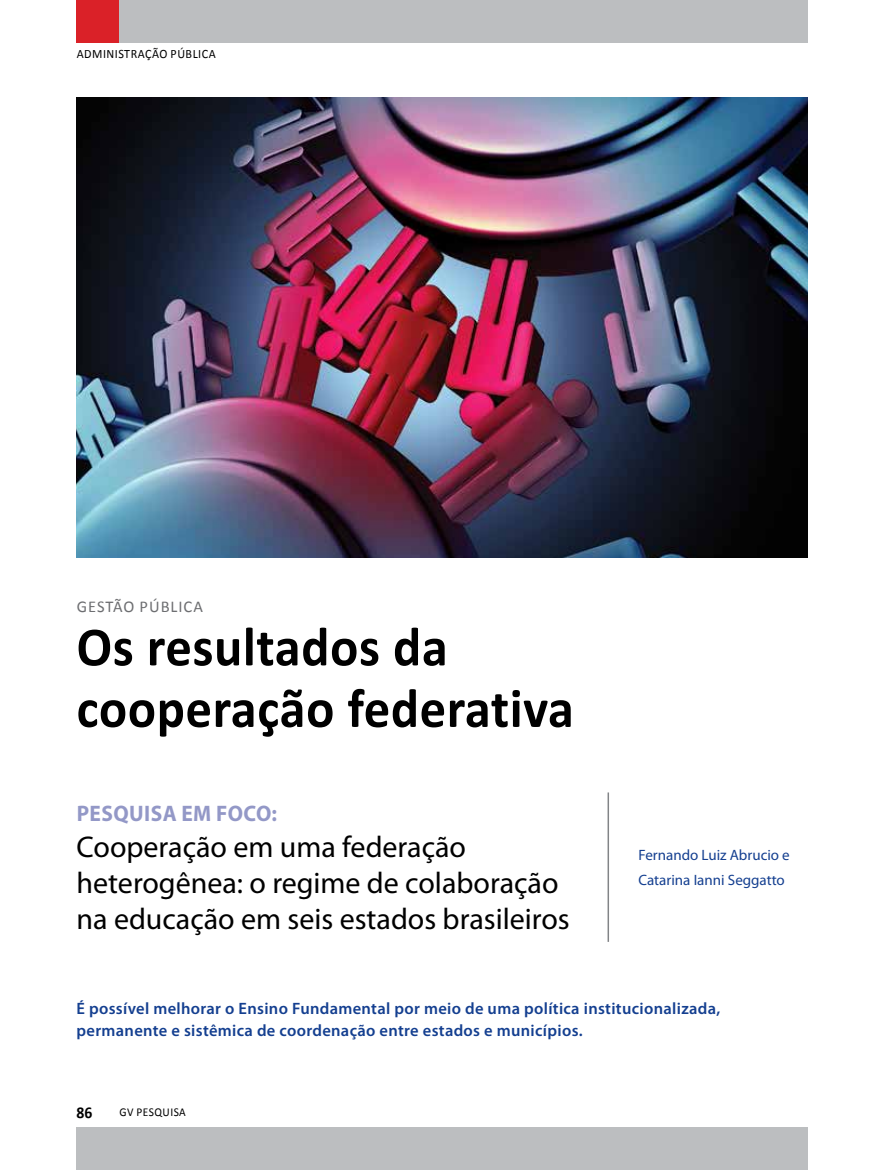
<style>
.page{position:relative;width:893px;height:1170px;background:#fff}
.page>*{position:absolute;margin:0;border:0;box-sizing:border-box;transform-origin:0 0}
.t1{font:700 55.5px/61.5px "Calibri";letter-spacing:.01em;color:#000;scale:.95 1}
.t2{font:30px/36px "Myriad Pro";color:#000}
.t3{font:700 22.5px "Myriad Pro";letter-spacing:.02em;color:#9398c7;scale:.95 1}
.t4{font:600 16.5px/22.5px "Myriad Pro";letter-spacing:.02em;color:#143f90}
.t5{font:16.5px "Calibri";letter-spacing:.06em;color:#6d6e71}
.t6{font:700 16.5px "Calibri";color:#000;scale:.95 1}
.t7{font:15px/25.2px "Myriad Pro";color:#143f90}
.t8{font:12.75px "Calibri";letter-spacing:.04em;color:#000;scale:.95 1}
.t9{font:12px "Calibri";letter-spacing:.04em;color:#000;scale:.95 1}
</style>
<div class="page">
<div style="left:119px;top:0;width:689px;height:43px;background:#bcbec0"></div>
<div style="left:77px;top:0;width:42px;height:43px;background:#da2128"></div>
<div style="left:77px;top:1127px;width:731px;height:42px;background:#bcbec0"></div>
<img style="left:77px;top:98px;width:731px;height:459px">
<hr style="left:607px;top:792px;width:2px;height:149px;background:#828487">
<p class="t8" style="left:77px;top:46px;width:148px">ADMINISTRAÇÃO PÚBLICA</p>
<p class="t5" style="left:77px;top:596px;width:128px">GESTÃO PÚBLICA</p>
<h1 class="t1" style="left:77px;top:616px;width:525px">Os resultados da cooperação federativa</h1>
<h3 class="t3" style="left:77px;top:798px;width:212px">PESQUISA EM FOCO:</h3>
<h2 class="t2" style="left:77px;top:828px;width:495px">Cooperação em uma federação heterogênea: o regime de colaboração na educação em seis estados brasileiros</h2>
<p class="t7" style="left:638px;top:841px;width:153px">Fernando Luiz Abrucio e<br>Catarina Ianni Seggatto</p>
<p class="t4" style="left:77px;top:996px;width:645px">É possível melhorar o Ensino Fundamental por meio de uma política institucionalizada, permanente e sistêmica de coordenação entre estados e municípios.</p>
<p class="t6" style="left:77px;top:1101px;width:18px">86</p>
<p class="t9" style="left:119px;top:1104px;width:71px">GV PESQUISA</p>
</div>
